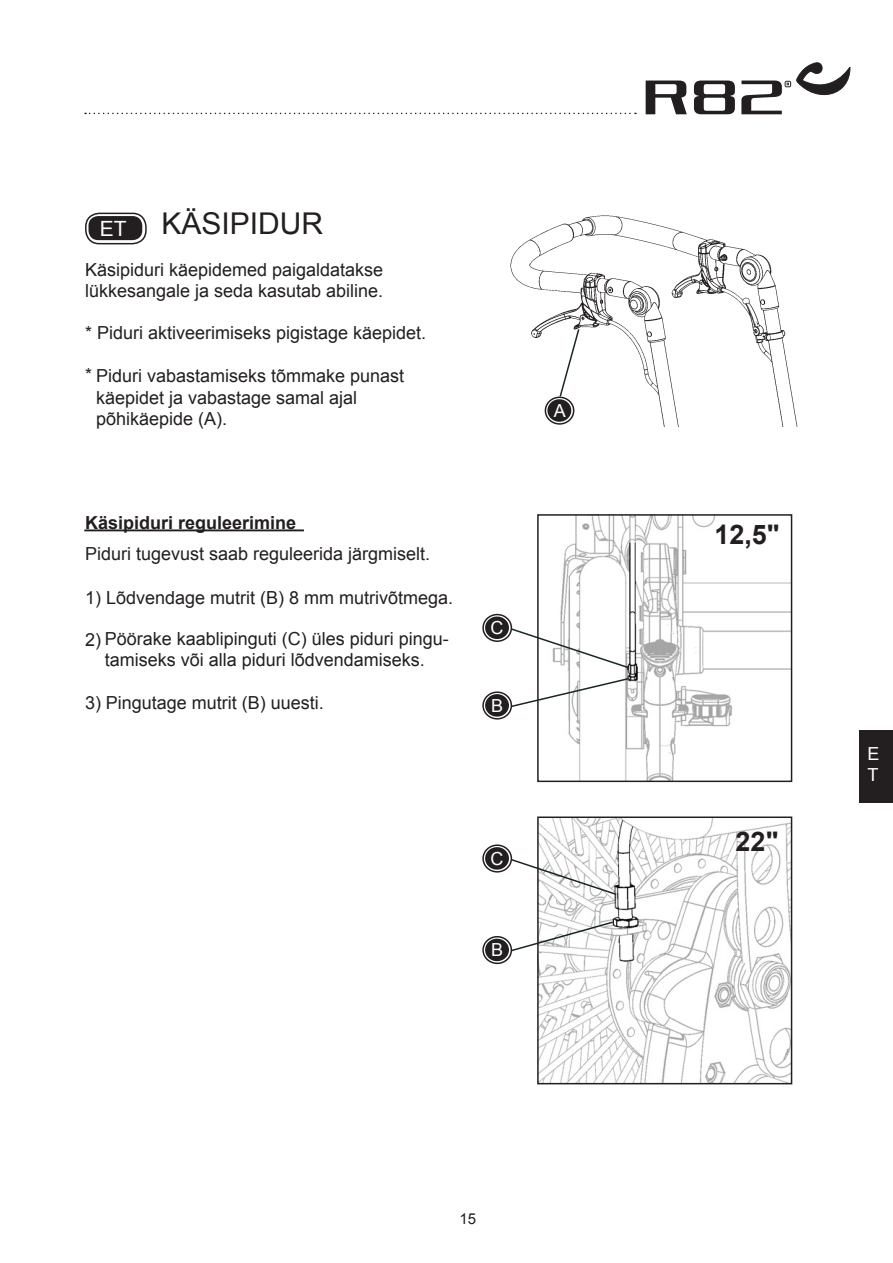
<style>
.page{position:relative;width:893px;height:1263px;background:#fff}
.page>*{position:absolute;margin:0;border:0;box-sizing:border-box;transform-origin:0 0}
.Overskrift{font:30px "Arial";color:#231f20}
.t1{font:700 27px "Arial";color:#231f20}
.Landemærke{font:21px "Arial";color:#fff}
.Brødtekst_-_indrykke{font:18px/21.6px "Arial";color:#231f20}
.Brødtekst{font:18px/21px "Arial";color:#231f20}
.t2{font:18px/21.6px "Arial";color:#fff}
.t3{font:15px "Arial";color:#231f20}
.s1{font-weight:700}
</style>
<div class="page">
<svg style="left:85px;top:113px;width:551px;height:1px"></svg>
<svg style="left:646px;top:81px;width:41px;height:33px"></svg>
<svg style="left:694px;top:81px;width:41px;height:33px"></svg>
<svg style="left:741px;top:62px;width:109px;height:52px"></svg>
<hr style="left:84px;top:529px;width:220px;height:2px;background:#231f20">
<div style="left:89px;top:217px;width:53px;height:22px;background:#231f20;border-radius:9px"></div>
<div style="left:88px;top:216px;width:54px;height:24px;border:2px solid #231f20;border-radius:9px"></div>
<div style="left:85px;top:213px;width:62px;height:31px;border:2px solid #231f20;border-radius:14px"></div>
<img style="left:510px;top:215px;width:288px;height:212px">
<svg style="left:558px;top:327px;width:23px;height:71px"></svg>
<svg style="left:545px;top:397px;width:29px;height:27px"></svg>
<div style="left:545px;top:397px;width:29px;height:28px;border:2px solid #231f20;border-radius:50%"></div>
<div style="left:548px;top:400px;width:22px;height:21px;background:#231f20;border-radius:50%"></div>
<div style="left:547px;top:399px;width:24px;height:23px;border:2px solid #231f20;border-radius:50%"></div>
<img style="left:540px;top:819px;width:249px;height:262px">
<div style="left:537px;top:816px;width:255px;height:268px;border:2px solid #231f20"></div>
<img style="left:560px;top:517px;width:229px;height:262px">
<div style="left:537px;top:514px;width:255px;height:268px;border:2px solid #231f20"></div>
<svg style="left:510px;top:677px;width:120px;height:31px"></svg>
<svg style="left:509px;top:627px;width:121px;height:42px"></svg>
<svg style="left:508px;top:920px;width:107px;height:33px"></svg>
<svg style="left:483px;top:692px;width:28px;height:27px"></svg>
<div style="left:482px;top:691px;width:30px;height:28px;border:2px solid #231f20;border-radius:50%"></div>
<div style="left:486px;top:695px;width:22px;height:21px;background:#231f20;border-radius:50%"></div>
<div style="left:485px;top:694px;width:24px;height:23px;border:2px solid #231f20;border-radius:50%"></div>
<svg style="left:483px;top:614px;width:28px;height:27px"></svg>
<div style="left:482px;top:614px;width:30px;height:28px;border:2px solid #231f20;border-radius:50%"></div>
<div style="left:486px;top:617px;width:22px;height:21px;background:#231f20;border-radius:50%"></div>
<div style="left:485px;top:616px;width:24px;height:23px;border:2px solid #231f20;border-radius:50%"></div>
<svg style="left:483px;top:937px;width:28px;height:26px"></svg>
<div style="left:482px;top:936px;width:30px;height:28px;border:2px solid #231f20;border-radius:50%"></div>
<div style="left:486px;top:939px;width:22px;height:21px;background:#231f20;border-radius:50%"></div>
<div style="left:485px;top:939px;width:24px;height:22px;border:2px solid #231f20;border-radius:50%"></div>
<svg style="left:509px;top:857px;width:109px;height:39px"></svg>
<svg style="left:483px;top:845px;width:28px;height:27px"></svg>
<div style="left:482px;top:844px;width:30px;height:28px;border:2px solid #231f20;border-radius:50%"></div>
<div style="left:486px;top:848px;width:22px;height:21px;background:#231f20;border-radius:50%"></div>
<div style="left:485px;top:847px;width:24px;height:23px;border:2px solid #231f20;border-radius:50%"></div>
<div style="left:859px;top:730px;width:34px;height:72px;background:#231f20"></div>
<p class="Overskrift" style="left:162px;top:203px;width:163px">KÄSIPIDUR</p>
<p class="Brødtekst" style="left:85px;top:260px;width:300px">Käsipiduri käepidemed paigaldatakse lükkesangale ja seda kasutab abiline.</p>
<p class="Brødtekst_-_indrykke" style="left:85px;top:322px;width:343px">* Piduri aktiveerimiseks pigistage käepidet.</p>
<p class="Brødtekst_-_indrykke" style="left:96px;top:365px;width:310px;text-indent:-11px">* Piduri vabastamiseks tõmmake punast käepidet ja vabastage samal ajal põhikäepide (A).</p>
<p class="Landemærke" style="left:100px;top:214px;width:28px">ET</p>
<p class="Brødtekst" style="left:85px;top:506px;width:347px;line-height:31.5px"><span class="s1">Käsipiduri reguleerimine<br></span>Piduri tugevust saab reguleerida järgmiselt.</p>
<p class="Brødtekst_-_indrykke" style="left:85px;top:586px;width:370px">1) Lõdvendage mutrit (B) 8 mm mutrivõtmega.</p>
<p class="Brødtekst_-_indrykke" style="left:85px;top:628px;width:365px;line-height:21px;text-align:center">2) Pöörake kaablipinguti (C) üles piduri pingu&shy;tamiseks või alla piduri lõdvendamiseks.</p>
<p class="Brødtekst_-_indrykke" style="left:85px;top:691px;width:240px">3) Pingutage mutrit (B) uuesti.</p>
<p class="t2" style="left:491px;top:617px;width:14px">C</p>
<p class="t2" style="left:491px;top:695px;width:14px">B</p>
<p class="t2" style="left:554px;top:400px;width:14px">A</p>
<p class="t2" style="left:491px;top:848px;width:14px">C</p>
<p class="t2" style="left:491px;top:939px;width:14px">B</p>
<p class="t3" style="left:459px;top:1208px;width:18px">15</p>
<p class="t1" style="left:714px;top:517px;width:67px">12,5"</p>
<p class="t1" style="left:736px;top:823px;width:44px">22"</p>
<p class="t2" style="left:867px;top:743px;width:14px">E<br>T</p>
</div>
